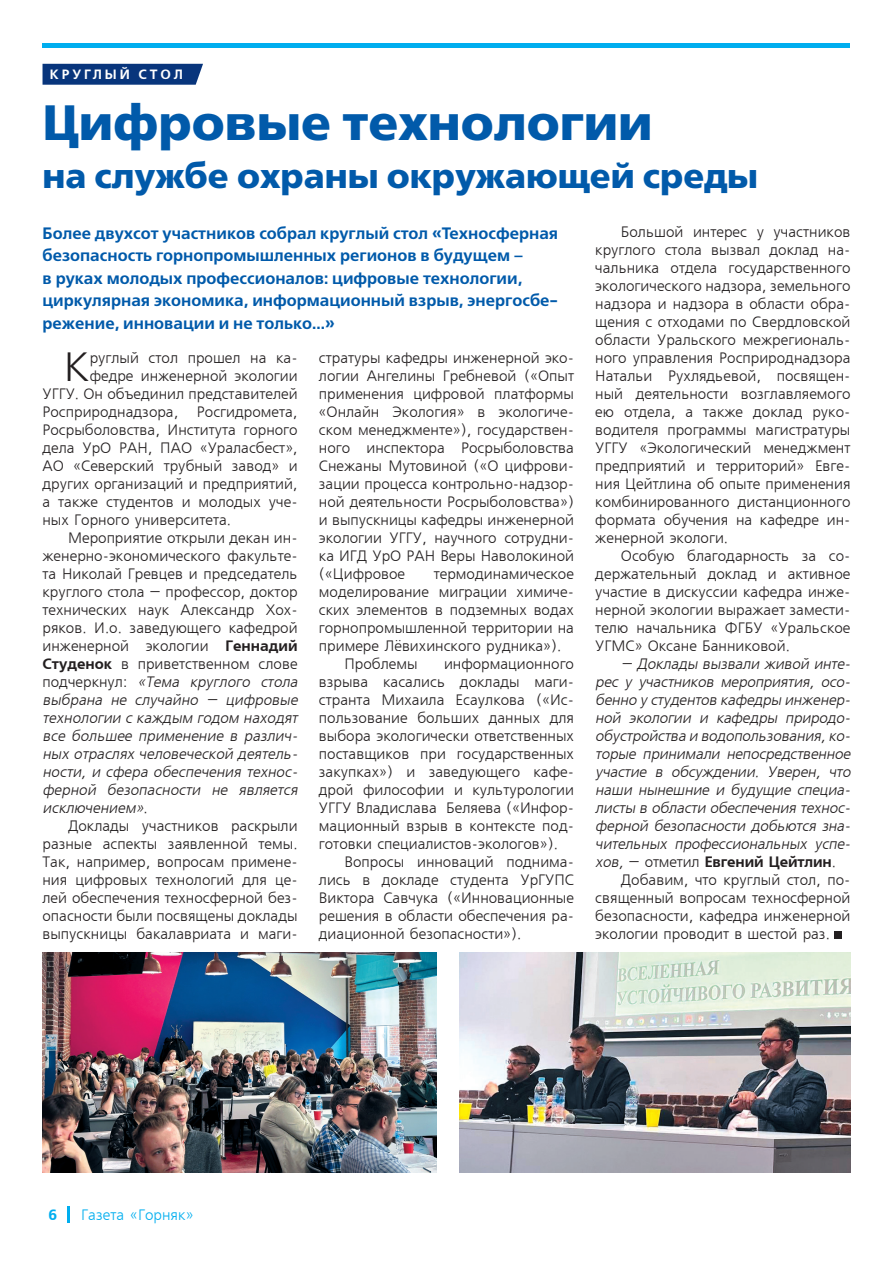
<style>
.page{position:relative;width:893px;height:1263px;background:#fff}
.page>*{position:absolute;margin:0;border:0;box-sizing:border-box;transform-origin:0 0}
.t1{font:700 49.5px "Free Set";color:#015aaa}
.t2{font:40.65px "Free Set CTT";color:#231f20}
.t3{font:700 34.5px "Free Set";color:#015aaa}
.t4{font:600 16.5px/22.5px "Free Set";color:#015aaa}
.t5{font:15px/18px "Free Set CTT";color:#231f20;text-align:justify}
.t6{font:italic 15px/18px "Free Set CTT";color:#231f20;text-align:justify}
.t7{font:15px "Free Set Cyrillic";color:#00aeef}
.t8{font:15px "Free Set Bold Cyrillic";color:#00aeef}
.t9{font:600 13.5px "Free Set";letter-spacing:.21em;color:#fff}
.s1{font-style:normal}
.s2{font-family:"AXP Free Set C Bold";font-style:normal}
.s3{font-family:"AXP Free Set C Bold"}
.s4{font-style:italic}
</style>
<div class="page">
<hr style="left:67px;top:1206px;width:3px;height:17px;background:#00aeef">
<hr style="left:43px;top:44px;width:807px;height:4px;background:#00aeef">
<svg style="left:43px;top:64px;width:160px;height:21px;background:#113c80"></svg>
<div style="left:834px;top:931px;width:8px;height:8px;background:#231f20"></div>
<img style="left:460px;top:952px;width:390px;height:220px">
<img style="left:43px;top:952px;width:394px;height:220px">
<p class="t9" style="left:50px;top:66px;width:134px">КРУГЛЫЙ СТОЛ</p>
<p class="t1" style="left:43px;top:93px;width:612px">Цифровые технологии</p>
<p class="t3" style="left:43px;top:155px;width:717px">на службе охраны окружающей среды</p>
<p class="t4" style="left:43px;top:222px;width:517px">Более двухсот участников собрал круглый стол «Техносферная безопасность горнопромышленных регионов в будущем –<br>в руках молодых профессионалов: цифровые технологии, циркулярная экономика, информационный взрыв, энергосбе&shy;режение, инновации и не только...»</p>
<p class="t5" style="left:319px;top:350px;width:257px">стратуры кафедры инженерной эко&shy;логии Ангелины Гребневой («Опыт применения цифровой платформы «Онлайн Экология» в экологиче&shy;ском менеджменте»), государствен&shy;ного инспектора Росрыболовства Снежаны Мутовиной («О цифрови&shy;зации процесса контрольно-надзор&shy;ной деятельности Росрыболовства») и выпускницы кафедры инженерной экологии УГГУ, научного сотрудни&shy;ка ИГД УрО РАН Веры Наволокиной («Цифровое</p>
<p class="t5" style="left:595px;top:224px;width:257px;text-indent:26px">Большой интерес у участников круглого стола вызвал доклад на&shy;чальника отдела государственного экологического надзора, земельного надзора и надзора в области обра&shy;щения с отходами по Свердловской области Уральского межрегиональ&shy;ного управления Росприроднадзора Натальи Рухлядьевой, посвящен&shy;ный деятельности возглавляемого ею отдела, а также доклад руко&shy;водителя программы магистратуры УГГУ «Экологический менеджмент предприятий и территорий» Евге&shy;ния Цейтлина об опыте применения комбинированного дистанционного формата обучения на кафедре ин&shy;женерной экологи.</p>
<p class="t5" style="left:595px;top:548px;width:257px;text-indent:26px">Особую благодарность за со&shy;держательный доклад и активное участие в дискуссии кафедра инже&shy;нерной экологии выражает замести&shy;телю начальника ФГБУ «Уральское УГМС» Оксане Банниковой.</p>
<p class="t6" style="left:595px;top:656px;width:260px;text-indent:26px">– Доклады вызвали живой инте&shy;рес у участников мероприятия, осо&shy;бенно у студентов кафедры инженер&shy;ной экологии и кафедры природо&shy;обустройства и водопользования,ко&shy;торые принимали непосредственное участие в обсуждении. Уверен, что наши нынешние и будущие специа&shy;листы в области обеспечения технос&shy;ферной безопасности добьются зна&shy;чительных профессиональных успе&shy;хов, <span class="s1">– отметил</span> <span class="s2">Евгений Цейтлин</span><span class="s1">.</span></p>
<p class="t5" style="left:595px;top:872px;width:257px;text-indent:26px">Добавим, что круглый стол, по&shy;священный вопросам техносферной безопасности, кафедра инженерной экологии проводит в шестой раз.</p>
<p class="t2" style="left:64px;top:346px;width:27px">К</p>
<p class="t5" style="left:90px;top:350px;width:209px">руглый стол прошел на ка-</p>
<p class="t5" style="left:90px;top:368px;width:209px">федре инженерной экологии</p>
<p class="t5" style="left:43px;top:386px;width:257px">УГГУ. Он объединил представителей</p>
<p class="t5" style="left:43px;top:404px;width:257px">Росприроднадзора, Росгидромета,</p>
<p class="t5" style="left:43px;top:422px;width:257px">Росрыболовства, Института горного</p>
<p class="t5" style="left:43px;top:440px;width:257px">дела УрО РАН, ПАО «Ураласбест»,</p>
<p class="t5" style="left:43px;top:458px;width:257px">АО «Северский трубный завод» и</p>
<p class="t5" style="left:43px;top:476px;width:257px">других организаций и предприятий,</p>
<p class="t5" style="left:43px;top:494px;width:257px">а также студентов и молодых уче-</p>
<p class="t5" style="left:43px;top:512px;width:190px">ных Горного университета.</p>
<p class="t5" style="left:43px;top:530px;width:260px;text-align:left;text-indent:26px">Мероприятие открыли декан ин&shy;женерно-экономического факульте&shy;та Николай Гревцев и председатель круглого стола – профессор, доктор технических наук Александр Хох&shy;ряков. И.о. заведующего кафедрой инженерной экологии <span class="s3">Геннадий<br>Студенок</span> в приветственном слове п од ч е р к н ул : <span class="s4">«Тема круглого стола выбрана не случайно – цифровые технологии с каждым годом находят все большее применение в различ&shy;ных отраслях человеческой деятель&shy;ности, и сфера обеспечения технос&shy;ферной безопасности не является исключением»</span>.</p>
<p class="t5" style="left:43px;top:818px;width:257px;text-indent:26px">Доклады участников раскрыли разные аспекты заявленной темы.<br>Так, например, вопросам примене&shy;ния цифровых технологий для це&shy;лей обеспечения техносферной без&shy;опасности были посвящены доклады выпускницы бакалавриата и маги-</p>
<p class="t5" style="left:319px;top:566px;width:257px;text-indent:115px">термодинамическое моделирование миграции химиче&shy;ских элементов в подземных водах горнопромышленной территории на примере Лёвихинского рудника»).</p>
<p class="t5" style="left:344px;top:656px;width:75px">Проблемы</p>
<p class="t5" style="left:319px;top:656px;width:257px;text-indent:125px">информационного взрыва касались доклады маги&shy;странта Михаила Есаулкова («Ис&shy;пользование больших данных для выбора экологически ответственных поставщиков при государственных закупках») и заведующего кафе&shy;дрой философии и культурологии УГГУ Владислава Беляева («Инфор&shy;мационный взрыв в контексте под&shy;готовки специалистов-экологов»).</p>
<p class="t5" style="left:319px;top:854px;width:257px;text-indent:26px">Вопросы инноваций поднима&shy;лись в докладе студента УрГУПС Виктора Савчука («Инновационные решения в области обеспечения ра&shy;диационной безопасности»).</p>
<p class="t8" style="left:48px;top:1206px;width:10px">6</p>
<p class="t7" style="left:81px;top:1207px;width:114px">Газета «Горняк»</p>
</div>
